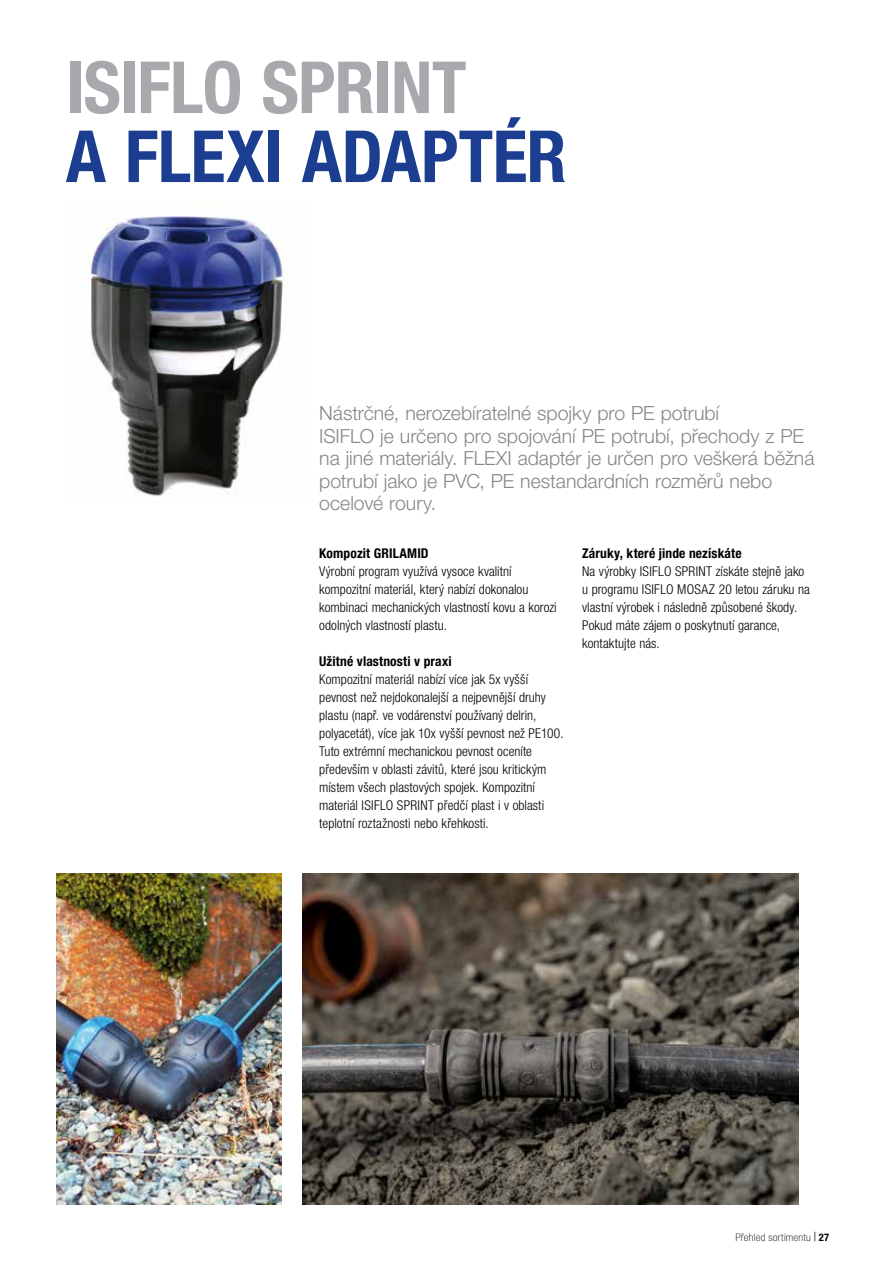
<style>
.page{position:relative;width:893px;height:1263px;background:#fff}
.page>*{position:absolute;margin:0;border:0;box-sizing:border-box;transform-origin:0 0}
.t1{font:700 condensed 72px "Helvetica Neue LT Pro";letter-spacing:-.005em;color:#1b3e90}
.t2{font:700 condensed 72px "Helvetica Neue LT Pro";letter-spacing:-.015em;color:#a7a9ac}
.t3{font:300 19.5px/22.5px "Helvetica Neue LT Pro";color:#878787}
.t4{font:300 condensed 13.5px/18px "Helvetica Neue LT Pro";letter-spacing:.005em;color:#000}
.t5{font:700 condensed 13.5px "Helvetica Neue LT Pro";letter-spacing:.01em;color:#000}
.t6{font:100 condensed 10.5px "Helvetica Neue LT Pro";letter-spacing:.02em;color:#000;scale:1.1 1}
.s1{font-family:"Times New Roman";font-weight:700;font-stretch:normal}
.s2{font-weight:700}
</style>
<div class="page">
<img style="left:82px;top:212px;width:205px;height:284px">
<img style="left:303px;top:874px;width:495px;height:330px">
<img style="left:56px;top:873px;width:225px;height:331px">
<h1 class="t2" style="left:66px;top:44px;width:402px">ISIFLO SPRINT</h1>
<h1 class="t1" style="left:66px;top:113px;width:502px">A FLEXI ADAPTÉR</h1>
<h2 class="t3" style="left:319px;top:402px;width:497px">Nástrčné, nerozebíratelné spojky pro PE potrubí<br>ISIFLO je určeno pro spojování PE potrubí, přechody z PE na jiné materiály. FLEXI adaptér je určen pro veškerá běžná potrubí jako je PVC, PE nestandardních rozměrů nebo ocelové roury.</h2>
<p class="t5" style="left:319px;top:545px;width:111px">Kompozit GRILAMID</p>
<p class="t4" style="left:319px;top:562px;width:239px">Výrobní program využívá vysoce kvalitní kompozitní materiál, který nabízí dokonalou kombinaci mechanických vlastností kovu a korozi odolných vlastností plastu.</p>
<p class="t5" style="left:319px;top:653px;width:134px">Užitné vlastnosti v praxi</p>
<p class="t4" style="left:319px;top:670px;width:246px">Kompozitní materiál nabízí více jak 5x vyšší pevnost než nejdokonalejší a nejpevnější druhy plastu (např. ve vodárenství používaný delrin, polyacetát), více jak 10x vyšší pevnost než PE100.<br>Tuto extrémní mechanickou pevnost oceníte především v oblasti závitů, které jsou kritickým místem všech plastových spojek. Kompozitní materiál ISIFLO SPRINT předčí plast i v oblasti teplotní roztažnosti nebo křehkosti.</p>
<p class="t5" style="left:582px;top:545px;width:161px">Záruky, které jinde nezískáte</p>
<p class="t4" style="left:582px;top:562px;width:229px">Na výrobky ISIFLO SPRINT získáte stejně jako u programu ISIFLO MOSAZ 20 letou záruku na vlastní výrobek i následně způsobené škody.<br>Pokud máte zájem o poskytnutí garance, kontaktujte nás.</p>
<p class="t6" style="left:735px;top:1231px;width:87px">Přehled sortimentu <span class="s1">|</span> <span class="s2">27</span></p>
</div>
